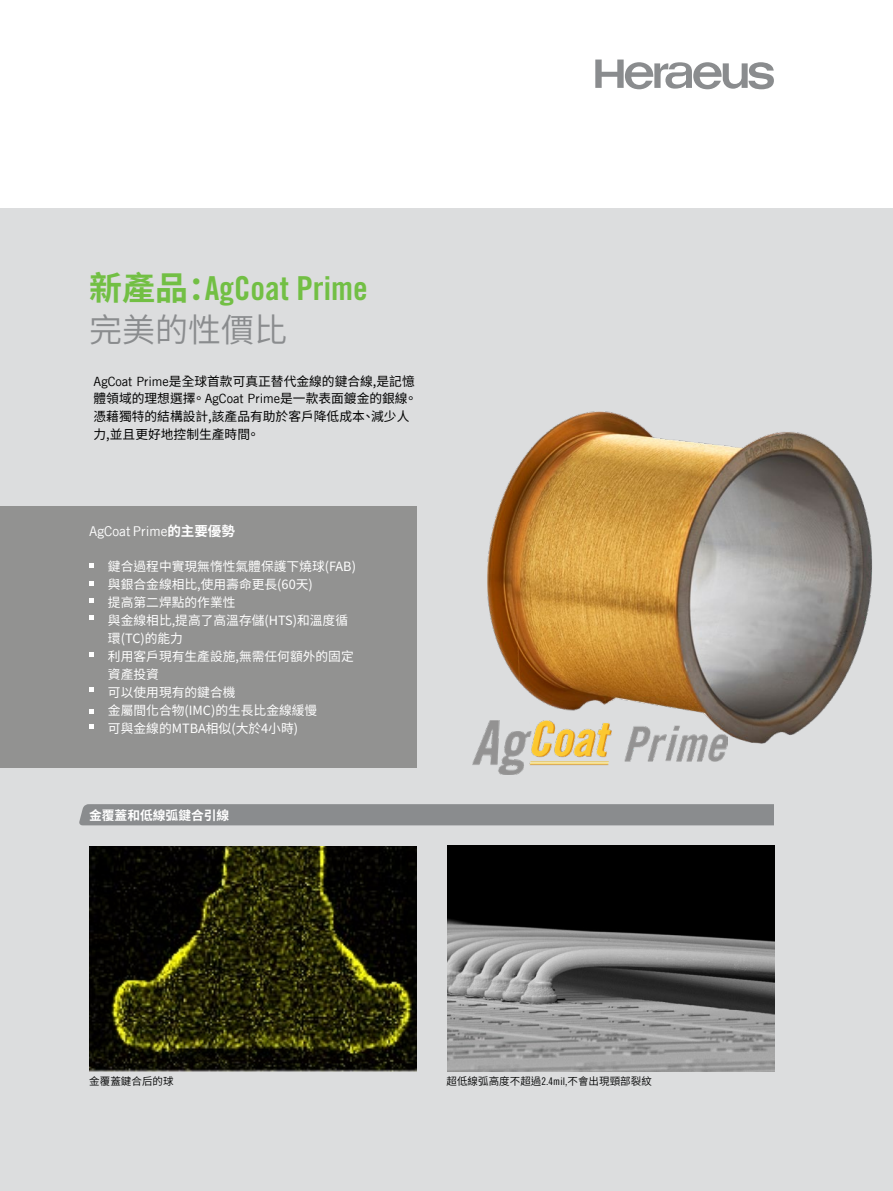
<style>
.page{position:relative;width:893px;height:1191px;background:#fff}
.page>*{position:absolute;margin:0;border:0;box-sizing:border-box;transform-origin:0 0}
.t1{font:33px "Trade Gothic LT Std Bd Cn 20";color:#72bf44}
.t2{font:600 33px "Noto Sans CJ Ktc";color:#8a8c8e}
.t3{font:13.5px "Trade Gothic LT";color:#fff}
.t4{font:12.75px/18px "Noto Sans CJ Ktc";color:#fff}
.t5{font:12.75px/17.9px "Noto Sans CJ Ktc";color:#000}
.t6{font:700 12.75px "Noto Sans CJ Ktc";color:#fff}
.t7{font:600 10.5px "Noto Sans CJ Ktc";letter-spacing:.005em;color:#000101}
.s1{font-family:"Noto Sans CJ Ktc";font-weight:700}
.s2{font-family:"Noto Sans CJ Ksc";font-weight:700}
.s3{font-family:"Trade Gothic LT"}
.s4{font-family:"Trade Gothic LT Cond Eighteen";font-weight:400}
</style>
<div class="page">
<svg style="left:595px;top:60px;width:179px;height:29px"></svg>
<div style="left:0;top:208px;width:893px;height:983px;background:#dcddde"></div>
<div style="left:0;top:506px;width:417px;height:261px;background:#929291"></div>
<div style="left:79px;top:804px;width:695px;height:21px;background:#8a8c8e"></div>
<img style="left:89px;top:846px;width:328px;height:225px">
<img style="left:447px;top:846px;width:328px;height:225px">
<img style="left:472px;top:411px;width:400px;height:354px">
<img style="left:473px;top:721px;width:255px;height:54px">
<svg style="left:89px;top:563px;width:5px;height:5px"></svg>
<svg style="left:89px;top:582px;width:5px;height:4px"></svg>
<svg style="left:89px;top:598px;width:5px;height:5px"></svg>
<svg style="left:89px;top:615px;width:5px;height:4px"></svg>
<svg style="left:89px;top:652px;width:5px;height:5px"></svg>
<svg style="left:89px;top:687px;width:5px;height:5px"></svg>
<svg style="left:89px;top:709px;width:5px;height:4px"></svg>
<svg style="left:89px;top:724px;width:5px;height:5px"></svg>
<h1 class="t1" style="left:89px;top:268px;width:280px"><span class="s1">新產品</span><span class="s2">：</span>AgCoat Prime</h1>
<h1 class="t2" style="left:89px;top:311px;width:199px">完美的性價比</h1>
<p class="t5" style="left:94px;top:372px;width:325px"><span class="s3">AgCoat Prime</span>是全球首款可真正替代金線的鍵合線,是記憶體領域的理想選擇。 <span class="s3">AgCoat Prime</span>是一款表面鍍金的銀線。憑藉獨特的結構設計,該產品有助於客戶降低成本、減少人力,並且更好地控制生產時間。</p>
<p class="t3" style="left:89px;top:523px;width:147px">AgCoat Prime<span class="s2">的主要優勢</span></p>
<p class="t4" style="left:108px;top:557px;width:249px">鍵合過程中實現無惰性氣體保護下燒球(FAB)與銀合金線相比,使用壽命更長(60天)<br>提高第二焊點的作業性<br>與金線相比,提高了高溫存儲(HTS)和溫度循環(TC)的能力<br>利用客戶現有生產設施,無需任何額外的固定資產投資<br>可以使用現有的鍵合機<br>金屬間化合物(IMC)的生長比金線緩慢<br>可與金線的MTBA相似(大於4小時)</p>
<p class="t6" style="left:89px;top:808px;width:142px">金覆蓋和低線弧鍵合引線</p>
<p class="t7" style="left:89px;top:1074px;width:86px">金覆蓋鍵合后的球</p>
<p class="t7" style="left:446px;top:1075px;width:207px">超低線弧高度不超過<span class="s4">2.4mil,</span>不會出現頸部裂紋</p>
</div>
